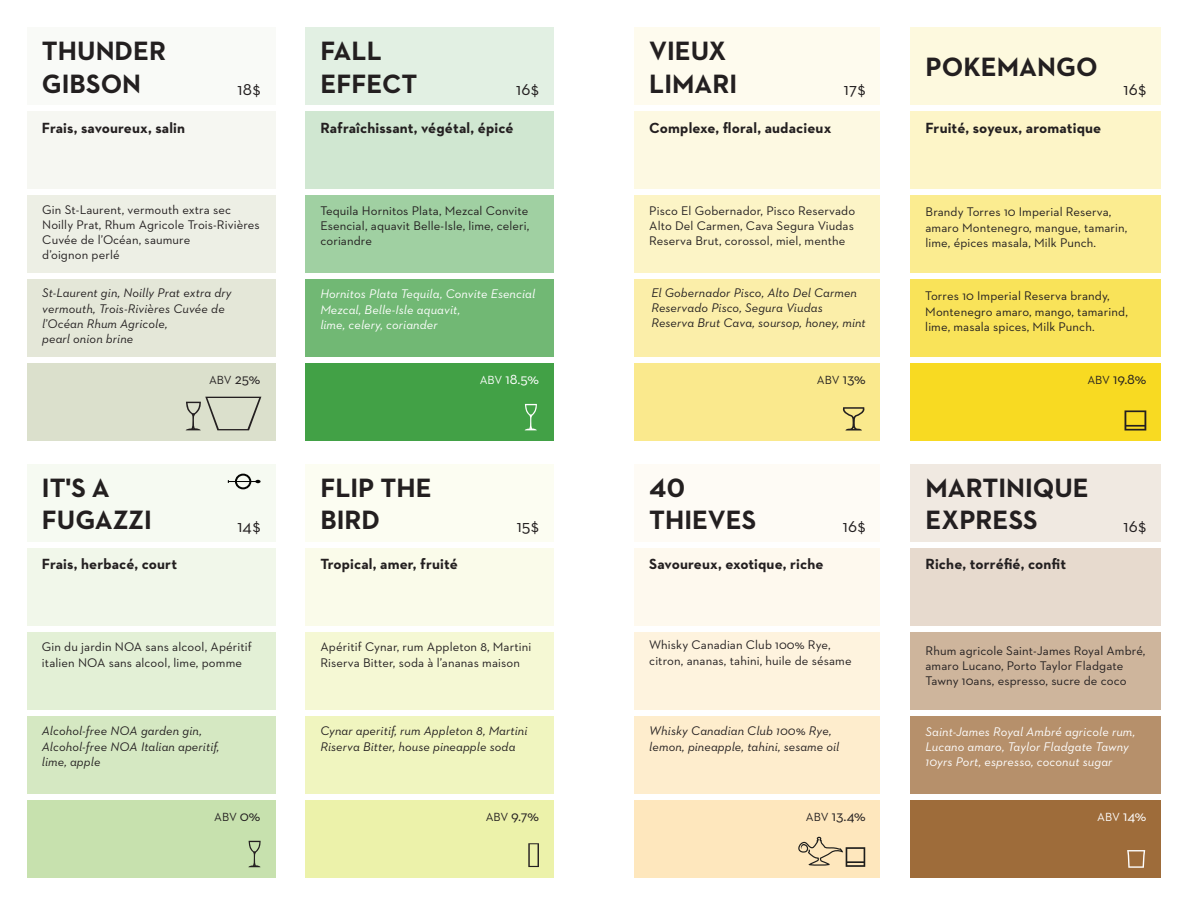
<style>
.page{position:relative;width:1188px;height:918px;background:#fff}
.page>*{position:absolute;margin:0;border:0;box-sizing:border-box;transform-origin:0 0}
.t1{font:700 27px "Neutraface 2 Text";color:#231f20}
.t2{font:17.85px "Neutraface 2 Text";color:#231f20}
.t3{font:700 15px "Neutraface 2 Text";letter-spacing:.01em;color:#231f20}
.t4{font:15px "Neutraface 2 Text";color:#231f20}
.t5{font:15px "Neutraface 2 Text";color:#fff}
.t6{font:12.75px/15.3px "Neutraface 2 Text";letter-spacing:.01em;color:#231f20}
.t7{font:italic 12.75px/15.3px "Neutraface 2 Text";letter-spacing:.01em;color:#231f20}
.t8{font:italic 12.75px/15.3px "Neutraface 2 Text";letter-spacing:.01em;color:#fff}
.t9{font:12px "Neutraface 2 Text";letter-spacing:-.01em;color:#231f20}
.t10{font:12px "Neutraface 2 Text";color:#fff}
.s1{font-size:15px}
.s2{font-size:12px}
</style>
<div class="page">
<div style="left:27px;top:363px;width:248px;height:78px;background:#dbe0cc"></div>
<div style="left:27px;top:279px;width:248px;height:78px;background:#e4e7d8"></div>
<div style="left:27px;top:196px;width:248px;height:77px;background:#edefe5"></div>
<div style="left:27px;top:111px;width:248px;height:78px;background:#f6f7f2"></div>
<div style="left:27px;top:27px;width:248px;height:78px;background:#f9faf7"></div>
<svg style="left:186px;top:397px;width:75px;height:33px"></svg>
<div style="left:305px;top:363px;width:249px;height:78px;background:#42a146"></div>
<div style="left:305px;top:279px;width:249px;height:78px;background:#71b874"></div>
<div style="left:305px;top:196px;width:249px;height:77px;background:#a0d0a2"></div>
<div style="left:305px;top:111px;width:249px;height:78px;background:#d0e7d1"></div>
<div style="left:305px;top:27px;width:249px;height:78px;background:#e2f0e3"></div>
<div style="left:305px;top:800px;width:249px;height:77px;background:#ecf2aa"></div>
<div style="left:305px;top:716px;width:249px;height:78px;background:#f0f5bf"></div>
<div style="left:305px;top:632px;width:249px;height:78px;background:#f5f8d4"></div>
<div style="left:305px;top:548px;width:249px;height:78px;background:#fafbea"></div>
<div style="left:305px;top:464px;width:249px;height:78px;background:#fcfdf2"></div>
<svg style="left:528px;top:843px;width:11px;height:24px"></svg>
<svg style="left:525px;top:404px;width:12px;height:26px"></svg>
<div style="left:634px;top:363px;width:246px;height:78px;background:#fae98d"></div>
<div style="left:634px;top:279px;width:246px;height:78px;background:#fbeea9"></div>
<div style="left:634px;top:196px;width:246px;height:77px;background:#fcf4c6"></div>
<div style="left:634px;top:111px;width:246px;height:78px;background:#fdf9e2"></div>
<div style="left:634px;top:27px;width:246px;height:78px;background:#fefbee"></div>
<svg style="left:843px;top:407px;width:21px;height:24px"></svg>
<div style="left:910px;top:279px;width:251px;height:78px;background:#f9e359"></div>
<div style="left:910px;top:196px;width:251px;height:77px;background:#fbec90"></div>
<div style="left:910px;top:111px;width:251px;height:78px;background:#fdf5c8"></div>
<div style="left:910px;top:27px;width:251px;height:78px;background:#fdf9de"></div>
<div style="left:910px;top:363px;width:251px;height:78px;background:#f8da22"></div>
<svg style="left:1125px;top:410px;width:21px;height:21px"></svg>
<div style="left:634px;top:716px;width:246px;height:78px;background:#feedcd"></div>
<div style="left:634px;top:632px;width:246px;height:78px;background:#fef3de"></div>
<div style="left:634px;top:548px;width:246px;height:78px;background:#fef9ee"></div>
<div style="left:634px;top:464px;width:246px;height:78px;background:#fefbf5"></div>
<div style="left:634px;top:800px;width:246px;height:77px;background:#fee7bd"></div>
<div style="left:910px;top:800px;width:251px;height:78px;background:#9e6c3a"></div>
<div style="left:910px;top:716px;width:251px;height:78px;background:#b6906b"></div>
<div style="left:910px;top:632px;width:251px;height:78px;background:#ceb59c"></div>
<div style="left:910px;top:548px;width:251px;height:78px;background:#e7dace"></div>
<div style="left:910px;top:464px;width:251px;height:78px;background:#f0e9e1"></div>
<svg style="left:1127px;top:850px;width:18px;height:18px"></svg>
<svg style="left:798px;top:836px;width:67px;height:31px"></svg>
<div style="left:27px;top:800px;width:248px;height:77px;background:#c7e1ae"></div>
<div style="left:27px;top:716px;width:248px;height:78px;background:#d5e8c2"></div>
<div style="left:27px;top:632px;width:248px;height:78px;background:#e3f0d6"></div>
<div style="left:27px;top:548px;width:248px;height:78px;background:#f1f7ea"></div>
<div style="left:27px;top:464px;width:248px;height:78px;background:#f6faf2"></div>
<div style="left:235px;top:474px;width:16px;height:15px;border:2px solid #040503;border-radius:50%"></div>
<svg style="left:228px;top:480px;width:33px;height:3px"></svg>
<svg style="left:248px;top:841px;width:13px;height:26px"></svg>
<p class="t1" style="left:42px;top:34px;width:126px">THUNDER</p>
<p class="t1" style="left:42px;top:66px;width:101px">GIBSON</p>
<p class="t2" style="left:238px;top:78px;width:24px">18$</p>
<p class="t1" style="left:320px;top:34px;width:63px">FALL</p>
<p class="t1" style="left:320px;top:66px;width:98px">EFFECT</p>
<p class="t2" style="left:516px;top:78px;width:24px">16$</p>
<p class="t1" style="left:649px;top:34px;width:79px">VIEUX</p>
<p class="t1" style="left:649px;top:66px;width:89px">LIMARI</p>
<p class="t2" style="left:844px;top:78px;width:23px">17$</p>
<p class="t1" style="left:926px;top:50px;width:174px">POKEMANGO</p>
<p class="t2" style="left:1124px;top:78px;width:24px">16$</p>
<p class="t3" style="left:42px;top:118px;width:145px">Frais, savoureux, salin</p>
<p class="t3" style="left:320px;top:118px;width:195px">Rafraîchissant, végétal, épicé</p>
<p class="t3" style="left:649px;top:118px;width:184px">Complexe, floral, audacieux</p>
<p class="t3" style="left:926px;top:118px;width:177px">Fruité, soyeux, aromatique</p>
<p class="t6" style="left:42px;top:201px;width:219px">Gin St-Laurent, vermouth extra sec<br>Noilly Prat, Rhum Agricole Trois-Rivières<br>Cuvée de l’Océan, saumure</p>
<p class="t6" style="left:42px;top:247px;width:79px">d’oignon perlé</p>
<p class="t7" style="left:42px;top:285px;width:191px">St-Laurent gin, Noilly Prat extra dry vermouth, Trois-Rivières Cuvée de l’Océan Rhum Agricole,</p>
<p class="t7" style="left:42px;top:331px;width:93px">pearl onion brine</p>
<p class="t6" style="left:320px;top:202px;width:211px;text-align:justify">Tequila Hornitos Plata, Mezcal Convite Esencial, aquavit Belle-Isle, lime, celeri, coriandre</p>
<p class="t8" style="left:320px;top:286px;width:216px">Hornitos Plata Tequila, Convite Esencial<br>Mezcal, Belle-Isle aquavit,</p>
<p class="t8" style="left:320px;top:317px;width:119px">lime, celery, coriander</p>
<p class="t6" style="left:649px;top:202px;width:207px;text-align:justify">Pisco El Gobernador, Pisco Reservado Alto Del Carmen, Cava Segura Viudas Reserva Brut, corossol, miel, menthe</p>
<p class="t7" style="left:651px;top:285px;width:216px">El Gobernador Pisco, Alto Del Carmen<br>Reservado Pisco, Segura Viudas<br>Reserva Brut Cava, soursop, honey, mint</p>
<p class="t6" style="left:926px;top:204px;width:203px">Brandy Torres 10 Imperial Reserva, amaro Montenegro, mangue, tamarin, lime, épices masala, Milk Punch.</p>
<p class="t6" style="left:925px;top:288px;width:204px">Torres 10 Imperial Reserva brandy,<br>Montenegro amaro, mango, tamarind, lime, masala spices, Milk Punch.</p>
<p class="t9" style="left:209px;top:372px;width:53px">ABV <span class="s1">25%</span></p>
<p class="t5" style="left:480px;top:370px;width:61px"><span class="s2">ABV</span> 18.5%</p>
<p class="t9" style="left:817px;top:372px;width:50px">ABV <span class="s1">13%</span></p>
<p class="t4" style="left:1087px;top:370px;width:60px"><span class="s2">ABV</span> 19.8%</p>
<p class="t1" style="left:42px;top:471px;width:69px">IT'S A</p>
<p class="t1" style="left:42px;top:503px;width:112px">FUGAZZI</p>
<p class="t2" style="left:238px;top:515px;width:24px">14$</p>
<p class="t1" style="left:320px;top:471px;width:113px">FLIP THE</p>
<p class="t1" style="left:320px;top:503px;width:61px">BIRD</p>
<p class="t2" style="left:517px;top:515px;width:24px">15$</p>
<p class="t1" style="left:649px;top:471px;width:37px">40</p>
<p class="t1" style="left:649px;top:503px;width:109px">THIEVES</p>
<p class="t2" style="left:843px;top:515px;width:24px">16$</p>
<p class="t1" style="left:926px;top:471px;width:165px">MARTINIQUE</p>
<p class="t1" style="left:926px;top:503px;width:114px">EXPRESS</p>
<p class="t2" style="left:1124px;top:515px;width:24px">16$</p>
<p class="t3" style="left:42px;top:555px;width:137px">Frais, herbacé, court</p>
<p class="t3" style="left:320px;top:555px;width:139px">Tropical, amer, fruité</p>
<p class="t3" style="left:649px;top:555px;width:176px">Savoureux, exotique, riche</p>
<p class="t3" style="left:926px;top:555px;width:142px">Riche, torréfié, confit</p>
<p class="t6" style="left:42px;top:639px;width:211px">Gin du jardin NOA sans alcool, Apéritif italien NOA sans alcool, lime, pomme</p>
<p class="t7" style="left:42px;top:723px;width:161px">Alcohol-free NOA garden gin,</p>
<p class="t7" style="left:42px;top:738px;width:179px">Alcohol-free NOA Italian aperitif,</p>
<p class="t7" style="left:42px;top:754px;width:60px">lime, apple</p>
<p class="t6" style="left:320px;top:639px;width:212px">Apéritif Cynar, rum Appleton 8, Martini<br>Riserva Bitter, soda à l’ananas maison</p>
<p class="t7" style="left:320px;top:723px;width:209px">Cynar aperitif, rum Appleton 8, Martini<br>Riserva Bitter, house pineapple soda</p>
<p class="t6" style="left:649px;top:637px;width:204px">Whisky Canadian Club 100% Rye, citron, ananas, tahini, huile de sésame</p>
<p class="t7" style="left:649px;top:723px;width:192px">Whisky Canadian Club 100% Rye, lemon, pineapple, tahini, sesame oil</p>
<p class="t6" style="left:926px;top:643px;width:222px">Rhum agricole Saint-James Royal Ambré, amaro Lucano, Porto Taylor Fladgate<br>Tawny 10ans, espresso, sucre de coco</p>
<p class="t8" style="left:926px;top:724px;width:211px">Saint-James Royal Ambré agricole rum,<br>Lucano amaro, Taylor Fladgate Tawny<br>10yrs Port, espresso, coconut sugar</p>
<p class="t9" style="left:214px;top:809px;width:48px">ABV <span class="s1">0%</span></p>
<p class="t4" style="left:486px;top:806px;width:55px"><span class="s2">ABV</span> 9.7%</p>
<p class="t4" style="left:806px;top:806px;width:61px"><span class="s2">ABV</span> 13.4%</p>
<p class="t10" style="left:1097px;top:809px;width:50px">ABV <span class="s1">14%</span></p>
</div>
